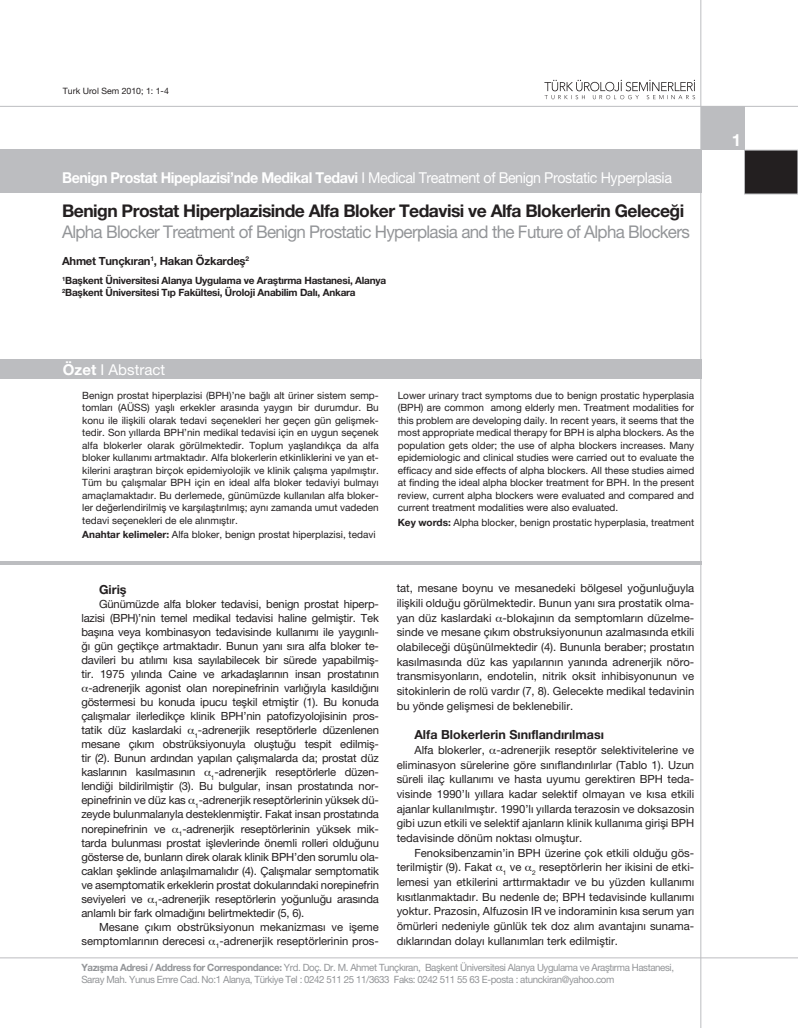
<style>
.page{position:relative;width:798px;height:1028px;background:#fff}
.page>*{position:absolute;margin:0;border:0;box-sizing:border-box;transform-origin:0 0}
.t1{font:17.5px "Helvetica Neu";letter-spacing:-.04em;color:#939598}
.t2{font:700 17.5px "Helvetica Neu";letter-spacing:-.03em;color:#231f20}
.t3{font:700 16.88px "Helvetica Neu";color:#fff}
.t4{font:15px "Helvetica Neu";letter-spacing:-.03em;color:#fff;scale:.95 1}
.t5{font:15px "Helvetica Neu";color:#fff}
.t6{font:700 12.5px "Helvetica Neu";color:#231f20}
.t7{font:11.25px/14.6px "Helvetica Neu";letter-spacing:-.015em;color:#231f20;text-align:justify}
.t8{font:700 11.25px "Helvetica Neu";letter-spacing:-.02em;color:#231f20}
.t9{font:10px/12.5px "Helvetica Neu";color:#231f20;text-align:justify}
.t10{font:10px/12px "Helvetica Neu";letter-spacing:-.04em;color:#939598}
.t11{font:700 10px/12px "Helvetica Neu";letter-spacing:-.02em;color:#231f20}
.t12{font:8.75px "Helvetica Neu";color:#231f20}
.s1{font-weight:700}
</style>
<div class="page">
<div style="left:0;top:149px;width:701px;height:44px;background:#bcbdc0"></div>
<div style="left:700px;top:106px;width:44px;height:44px;background:#bcbdc0"></div>
<div style="left:744px;top:150px;width:53px;height:44px;background:#231f20"></div>
<div style="left:744px;top:150px;width:53px;height:44px;border:1px solid #bcbdc0"></div>
<div style="left:0;top:359px;width:701px;height:20px;background:#bcbdc0"></div>
<hr style="left:700px;top:0;width:1px;height:1028px;background:#bcbdc0">
<hr style="left:0;top:106px;width:797px;height:1px;background:#bcbdc0">
<hr style="left:0;top:957px;width:797px;height:1px;background:#bcbdc0">
<svg style="left:544px;top:80px;width:150px;height:19px"></svg>
<hr style="left:0;top:561px;width:701px;height:4px;background:#bcbdc0">
<p class="t12" style="left:63px;top:88px;width:107px">Turk Urol Sem 2010; 1: 1-4</p>
<h3 class="t4" style="left:62px;top:172px;width:643px"><span class="s1">Benign Prostat Hipeplazisi’nde Medikal Tedavi</span> I Medical Treatment of Benign Prostatic Hyperplasia</h3>
<h1 class="t2" style="left:62px;top:200px;width:623px">Benign Prostat Hiperplazisinde Alfa Bloker Tedavisi ve Alfa Blokerlerin Geleceği</h1>
<h1 class="t1" style="left:62px;top:226px;width:629px">Alpha Blocker Treatment of Benign Prostatic Hyperplasia and the Future of Alpha Blockers</h1>
<p class="t8" style="left:62px;top:254px;width:188px">Ahmet Tunçkıran<sup>1</sup>, Hakan Özkardeş<sup>2</sup></p>
<p class="t11" style="left:62px;top:274px;width:325px"><sup>1</sup>Başkent Üniversitesi Alanya Uygulama ve Araştırma Hastanesi, Alanya<br><sup>2</sup>Başkent Üniversitesi Tıp Fakültesi, Üroloji Anabilim Dalı, Ankara</p>
<h3 class="t5" style="left:63px;top:364px;width:104px"><span class="s1">Özet</span> I Abstract</h3>
<p class="t9" style="left:82px;top:390px;width:298px">Benign prostat hiperplazisi (BPH)’ne bağlı alt üriner sistem semp&shy;tomları (AÜSS) yaşlı erkekler arasında yaygın bir durumdur. Bu konu ile ilişkili olarak tedavi seçenekleri her geçen gün gelişmek&shy;tedir. Son yıllarda BPH’nin medikal tedavisi için en uygun seçenek alfa blokerler olarak görülmektedir. Toplum yaşlandıkça da alfa bloker kullanımı artmaktadır. Alfa blokerlerin etkinliklerini ve yan et&shy;kilerini araştıran birçok epidemiyolojik ve klinik çalışma yapılmıştır.<br>Tüm bu çalışmalar BPH için en ideal alfa bloker tedaviyi bulmayı amaçlamaktadır. Bu derlemede, günümüzde kullanılan alfa bloker&shy;ler değerlendirilmiş ve karşılaştırılmış; aynı zamanda umut vadeden tedavi seçenekleri de ele alınmıştır.</p>
<p class="t9" style="left:82px;top:529px;width:295px"><span class="s1">Anahtar kelimeler:</span> Alfa bloker, benign prostat hiperplazisi, tedavi</p>
<p class="t6" style="left:99px;top:582px;width:29px">Giriş</p>
<p class="t7" style="left:99px;top:598px;width:281px">Günümüzde alfa bloker tedavisi, benign prostat hiperp-</p>
<p class="t7" style="left:81px;top:612px;width:299px">lazisi (BPH)’nin temel medikal tedavisi haline gelmiştir. Tek</p>
<p class="t7" style="left:81px;top:626px;width:299px">başına veya kombinasyon tedavisinde kullanımı ile yaygınlı-</p>
<p class="t7" style="left:81px;top:640px;width:299px">ğı gün geçtikçe artmaktadır. Bunun yanı sıra alfa bloker te-</p>
<p class="t7" style="left:81px;top:654px;width:299px">davileri bu atılımı kısa sayılabilecek bir sürede yapabilmiş-</p>
<p class="t7" style="left:81px;top:668px;width:299px">tir. 1975 yılında Caine ve arkadaşlarının insan prostatının</p>
<p class="t7" style="left:88px;top:682px;width:292px">-adrenerjik agonist olan norepinefrinin varlığıyla kasıldığını</p>
<p class="t7" style="left:81px;top:696px;width:299px">göstermesi bu konuda ipucu teşkil etmiştir (1). Bu konuda</p>
<p class="t7" style="left:81px;top:710px;width:299px">çalışmalar ilerledikçe klinik BPH’nin patofizyolojisinin pros-</p>
<p class="t7" style="left:81px;top:724px;width:299px">tatik düz kaslardaki <sub>1</sub>-adrenerjik reseptörlerle düzenlenen</p>
<p class="t7" style="left:81px;top:738px;width:299px">mesane çıkım obstrüksiyonuyla oluştuğu tespit edilmiş-</p>
<p class="t7" style="left:81px;top:752px;width:299px">tir (2). Bunun ardından yapılan çalışmalarda da; prostat düz</p>
<p class="t7" style="left:81px;top:766px;width:115px">kaslarının kasılmasının</p>
<p class="t7" style="left:81px;top:766px;width:299px;line-height:14px;text-indent:129px"><sub>1</sub>-adrenerjik reseptörlerle düzen&shy;lendiği bildirilmiştir (3). Bu bulgular, insan prostatında nor&shy;epinefrinin ve düz kas <sub>1</sub>-adrenerjik reseptörlerinin yüksek dü&shy;zeyde bulunmalarıyla desteklenmiştir. Fakat insan prostatında norepinefrinin ve <sub>1</sub>-adrenerjik reseptörlerinin yüksek mik&shy;tarda bulunması prostat işlevlerinde önemli rolleri olduğunu gösterse de, bunların direk olarak klinik BPH’den sorumlu ola&shy;cakları şeklinde anlaşılmamalıdır (4). Çalışmalar semptomatik ve asemptomatik erkeklerin prostat dokularındaki norepinefrin seviyeleri ve <sub>1</sub>-adrenerjik reseptörlerin yoğunluğu arasında anlamlı bir fark olmadığını belirtmektedir (5, 6).</p>
<p class="t7" style="left:81px;top:920px;width:299px;line-height:14px;text-align:right">Mesane çıkım obstrüksiyonun mekanizması ve işeme semptomlarının derecesi <sub>1</sub>-adrenerjik reseptörlerinin pros-</p>
<p class="t9" style="left:397px;top:390px;width:298px">Lower urinary tract symptoms due to benign prostatic hyperplasia (BPH) are common among elderly men. Treatment modalities for this problem are developing daily. In recent years, it seems that the most appropriate medical therapy for BPH is alpha blockers. As the population gets older; the use of alpha blockers increases. Many epidemiologic and clinical studies were carried out to evaluate the efficacy and side effects of alpha blockers. All these studies aimed at finding the ideal alpha blocker treatment for BPH. In the present review, current alpha blockers were evaluated and compared and current treatment modalities were also evaluated.</p>
<p class="t9" style="left:397px;top:517px;width:298px"><span class="s1">Key words:</span> Alpha blocker, benign prostatic hyperplasia, treatment</p>
<p class="t7" style="left:396px;top:582px;width:299px">tat, mesane boynu ve mesanedeki bölgesel yoğunluğuyla ilişkili olduğu görülmektedir. Bunun yanı sıra prostatik olma&shy;yan düz kaslardaki -blokajının da semptomların düzelme&shy;sinde ve mesane çıkım obstruksiyonunun azalmasında etkili olabileceği düşünülmektedir (4). Bununla beraber; prostatın kasılmasında düz kas yapılarının yanında adrenerjik nöro&shy;transmisyonların, endotelin, nitrik oksit inhibisyonunun ve sitokinlerin de rolü vardır (7, 8). Gelecekte medikal tedavinin bu yönde gelişmesi de beklenebilir.</p>
<p class="t6" style="left:414px;top:727px;width:191px">Alfa Blokerlerin Sınıflandırılması</p>
<p class="t7" style="left:396px;top:743px;width:299px;text-indent:18px">Alfa blokerler, -adrenerjik reseptör selektivitelerine ve eliminasyon sürelerine göre sınıflandırılırlar (Tablo 1). Uzun süreli ilaç kullanımı ve hasta uyumu gerektiren BPH teda&shy;visinde 1990’lı yıllara kadar selektif olmayan ve kısa etkili ajanlar kullanılmıştır. 1990’lı yıllarda terazosin ve doksazosin gibi uzun etkili ve selektif ajanların klinik kullanıma girişi BPH tedavisinde dönüm noktası olmuştur.</p>
<p class="t7" style="left:396px;top:846px;width:299px;text-indent:18px">Fenoksibenzamin’in BPH üzerine çok etkili olduğu gös&shy;terilmiştir (9). Fakat <sub>1</sub> ve <sub>2</sub> reseptörlerin her ikisini de etki&shy;lemesi yan etkilerini arttırmaktadır ve bu yüzden kullanımı kısıtlanmaktadır. Bu nedenle de; BPH tedavisinde kullanımı yoktur. Prazosin, Alfuzosin IR ve indoraminin kısa serum yarı ömürleri nedeniyle günlük tek doz alım avantajını sunama&shy;dıklarından dolayı kullanımları terk edilmiştir.</p>
<p class="t10" style="left:81px;top:962px;width:594px"><span class="s1">Yaz›flma Adresi / Address for Correspondance:</span> Yrd. Doç. Dr. M. Ahmet Tunçkıran, Başkent Üniversitesi Alanya Uygulama ve Araştırma Hastanesi,<br>Saray Mah. Yunus Emre Cad. No:1 Alanya, Türkiye Tel : 0242 511 25 11/3633 Faks: 0242 511 55 63 E-posta : atunckiran@yahoo.com</p>
<h2 class="t3" style="left:731px;top:129px;width:11px">1</h2>
</div>
